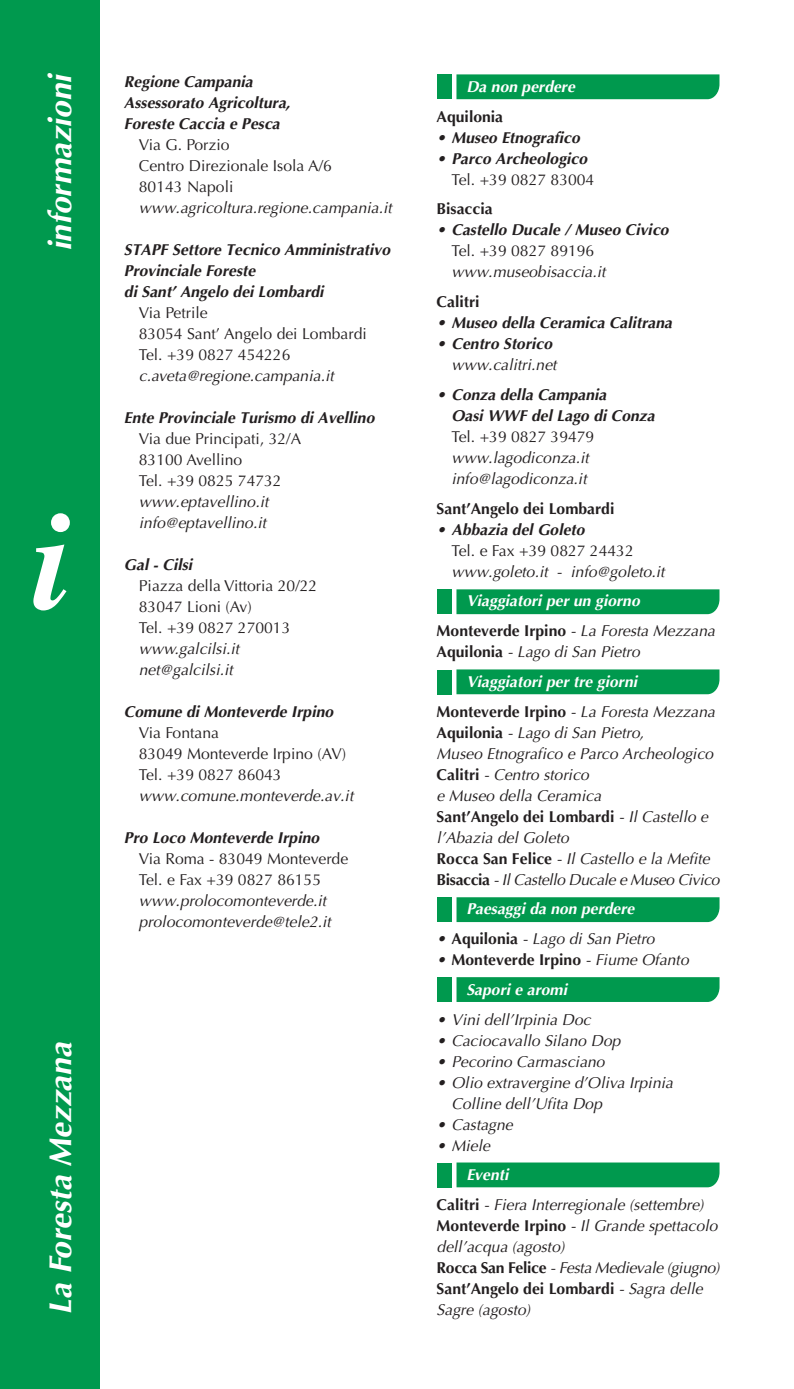
<style>
.page{position:relative;width:794px;height:1389px;background:#fff}
.page>*{position:absolute;margin:0;border:0;box-sizing:border-box;transform-origin:0 0}
.t1{font:italic 700 140px "Times";color:#fff}
.t2{font:italic 700 31.5px "Optima";color:#fff}
.t3{font:italic 15.75px/21px "Optima";color:#231f20}
.t4{font:italic 700 15.75px/21px "Optima";color:#231f20}
.t5{font:15.75px/21px "Optima";color:#231f20}
.t6{font:italic 700 15.75px/29.8px "Optima";color:#fff}
.t7{font:700 15.75px/29.8px "Optima";color:#231f20}
.s1{font-weight:400}
.s2{font-weight:400;font-style:normal}
.s3{font-style:normal;color:#231f20}
.s4{font-weight:400;color:#231f20}
.s5{font-weight:700;font-style:normal}
.s6{font-weight:400;font-style:italic}
.s7{font-style:italic;color:#fff}
.s8{font-weight:700;color:#fff}
</style>
<div class="page">
<div style="left:0;top:0;width:99px;height:1389px;background:#00994e"></div>
<div style="left:436px;top:670px;width:15px;height:24px;background:#00994e"></div>
<div style="left:456px;top:669px;width:263px;height:25px;background:#00994e"></div>
<div style="left:436px;top:590px;width:15px;height:24px;background:#00994e"></div>
<div style="left:456px;top:589px;width:263px;height:25px;background:#00994e"></div>
<div style="left:436px;top:75px;width:15px;height:24px;background:#00994e"></div>
<div style="left:456px;top:74px;width:263px;height:25px;background:#00994e"></div>
<div style="left:436px;top:977px;width:15px;height:25px;background:#00994e"></div>
<div style="left:456px;top:977px;width:263px;height:25px;background:#00994e"></div>
<div style="left:436px;top:1163px;width:15px;height:24px;background:#00994e"></div>
<div style="left:456px;top:1163px;width:263px;height:24px;background:#00994e"></div>
<div style="left:436px;top:897px;width:15px;height:25px;background:#00994e"></div>
<div style="left:456px;top:897px;width:263px;height:25px;background:#00994e"></div>
<h2 class="t2" style="left:48px;top:251px;width:178px;rotate:-90deg">informazioni</h2>
<h1 class="t1" style="left:30px;top:504px;width:40px">i</h1>
<h2 class="t2" style="left:48px;top:1315px;width:280px;rotate:-90deg">La Foresta Mezzana</h2>
<p class="t4" style="left:124px;top:73px;width:171px">Regione Campania<br>Assessorato Agricoltura,<br>Foreste Caccia e Pesca</p>
<p class="t5" style="left:139px;top:136px;width:194px">Via G. Porzio<br>Centro Direzionale Isola A/6<br>80143 Napoli</p>
<p class="t3" style="left:139px;top:199px;width:258px">www.agricoltura.regione.campania.it</p>
<p class="t4" style="left:124px;top:241px;width:271px">STAPF Settore Tecnico Amministrativo<br>Provinciale Foreste<br>di Sant’ Angelo dei Lombardi</p>
<p class="t5" style="left:139px;top:304px;width:229px">Via Petrile<br>83054 Sant’ Angelo dei Lombardi<br>Tel. +39 0827 454226</p>
<p class="t3" style="left:139px;top:367px;width:199px">c.aveta@regione.campania.it</p>
<p class="t4" style="left:124px;top:409px;width:255px">Ente Provinciale Turismo di Avellino</p>
<p class="t5" style="left:139px;top:430px;width:164px">Via due Principati, 32/A<br>83100 Avellino<br>Tel. +39 0825 74732</p>
<p class="t3" style="left:139px;top:493px;width:134px">www.eptavellino.it info@eptavellino.it</p>
<p class="t4" style="left:124px;top:556px;width:73px">Gal - Cilsi</p>
<p class="t5" style="left:139px;top:577px;width:180px">Piazza della Vittoria 20/22<br>83047 Lioni (Av)<br>Tel. +39 0827 270013</p>
<p class="t3" style="left:139px;top:640px;width:105px">www.galcilsi.it net@galcilsi.it</p>
<p class="t4" style="left:124px;top:703px;width:214px">Comune di Monteverde Irpino</p>
<p class="t5" style="left:139px;top:724px;width:209px">Via Fontana<br>83049 Monteverde Irpino (AV)<br>Tel. +39 0827 86043</p>
<p class="t3" style="left:139px;top:787px;width:219px">www.comune.monteverde.av.it</p>
<p class="t4" style="left:124px;top:829px;width:200px">Pro Loco Monteverde Irpino</p>
<p class="t5" style="left:139px;top:850px;width:211px">Via Roma - 83049 Monteverde<br>Tel. e Fax +39 0827 86155</p>
<p class="t3" style="left:139px;top:892px;width:197px">www.prolocomonteverde.it prolocomonteverde@tele2.it</p>
<p class="t6" style="left:466px;top:73px;width:113px">Da non perdere</p>
<p class="t7" style="left:436px;top:103px;width:68px">Aquilonia</p>
<p class="t4" style="left:436px;top:128px;width:148px">• Museo Etnografico</p>
<p class="t4" style="left:436px;top:149px;width:155px">• Parco Archeologico</p>
<p class="t5" style="left:451px;top:170px;width:144px">Tel. +39 0827 83004</p>
<p class="t7" style="left:436px;top:196px;width:58px">Bisaccia</p>
<p class="t4" style="left:451px;top:221px;width:222px;text-indent:-15px"><span class="s1">•</span> Castello Ducale / Museo Civico<br><span class="s2">Tel. +39 0827 89196</span></p>
<p class="t3" style="left:451px;top:263px;width:159px">www.museobisaccia.it</p>
<p class="t7" style="left:436px;top:288px;width:44px">Calitri</p>
<p class="t4" style="left:436px;top:314px;width:240px">• Museo della Ceramica Calitrana</p>
<p class="t4" style="left:436px;top:335px;width:120px">• Centro Storico</p>
<p class="t3" style="left:451px;top:356px;width:110px">www.calitri.net</p>
<p class="t4" style="left:451px;top:386px;width:208px;text-indent:-15px">• Conza della Campania<br>Oasi WWF del Lago di Conza</p>
<p class="t5" style="left:451px;top:428px;width:144px">Tel. +39 0827 39479</p>
<p class="t3" style="left:451px;top:449px;width:142px">www.lagodiconza.it info@lagodiconza.it</p>
<p class="t7" style="left:436px;top:495px;width:179px">Sant’Angelo dei Lombardi</p>
<p class="t4" style="left:436px;top:520px;width:153px">• Abbazia del Goleto</p>
<p class="t5" style="left:451px;top:541px;width:184px">Tel. e Fax +39 0827 24432</p>
<p class="t3" style="left:451px;top:562px;width:218px">www.goleto.it - info@goleto.it</p>
<p class="t6" style="left:436px;top:588px;width:283px;text-indent:30px">Viaggiatori per un giorno<br><span class="s3">Monteverde Irpino</span> <span class="s4">- La Foresta Mezzana</span></p>
<p class="t3" style="left:436px;top:643px;width:208px"><span class="s5">A q u i l o n i a</span> - Lago di San Pietro</p>
<p class="t6" style="left:466px;top:668px;width:175px">Viaggiatori per tre giorni</p>
<p class="t3" style="left:436px;top:702px;width:283px"><span class="s5">Monteverde Irpino</span> - La Foresta Mezzana</p>
<p class="t3" style="left:436px;top:723px;width:288px"><span class="s5">A q u i l o n i a</span> - Lago di San Pietro,<br>Museo Etnografico e Parco Archeologico<br><span class="s5">C a l i t r i</span> - Centro storico<br>e Museo della Ceramica<br><span class="s5">Sant’Angelo dei Lombardi</span> - Il Castello e l’Abazia del Goleto<br><span class="s5">Ro cca Sa n F e l i ce</span> - Il Castello e la Mefite<br><span class="s5">B i s a c c i a</span> -IlCastello Ducale e Museo Civico</p>
<p class="t6" style="left:466px;top:896px;width:173px">Paesaggi da non perdere</p>
<p class="t3" style="left:436px;top:930px;width:223px">• <span class="s5">A q u i l o n i a</span> - Lago di San Pietro</p>
<p class="t7" style="left:466px;top:946px;width:227px;text-indent:-30px"><span class="s6">•</span> Monteverde Irpino <span class="s6">- Fiume Ofanto<br></span><span class="s7">Sapori e aromi</span></p>
<p class="t3" style="left:436px;top:1010px;width:159px">• Vini dell’Irpinia Doc</p>
<p class="t3" style="left:436px;top:1031px;width:188px">• Caciocavallo Silano Dop</p>
<p class="t3" style="left:436px;top:1052px;width:173px">• Pecorino Carmasciano</p>
<p class="t3" style="left:451px;top:1073px;width:226px;text-indent:-15px">• Olio extravergine d’Oliva Irpinia<br>Colline dell’Ufita Dop</p>
<p class="t3" style="left:436px;top:1115px;width:81px">• Castagne</p>
<p class="t3" style="left:436px;top:1136px;width:58px">• Miele</p>
<p class="t3" style="left:436px;top:1162px;width:272px;line-height:29.8px;text-indent:30px"><span class="s8">Eventi<br></span><span class="s5">C a l i t r i</span> - Fiera Interregionale (settembre)</p>
<p class="t3" style="left:436px;top:1217px;width:288px"><span class="s5">Mo n teve rd e I r p i n o</span> - Il Grande spettacolo dell’acqua (agosto)<br><span class="s5">Ro c c a S a n F e l i c e</span> -Festa Medievale (giugno)<br><span class="s5">Sant’Angelo dei Lombardi</span> - Sagra delle<br>Sagre (agosto)</p>
</div>
